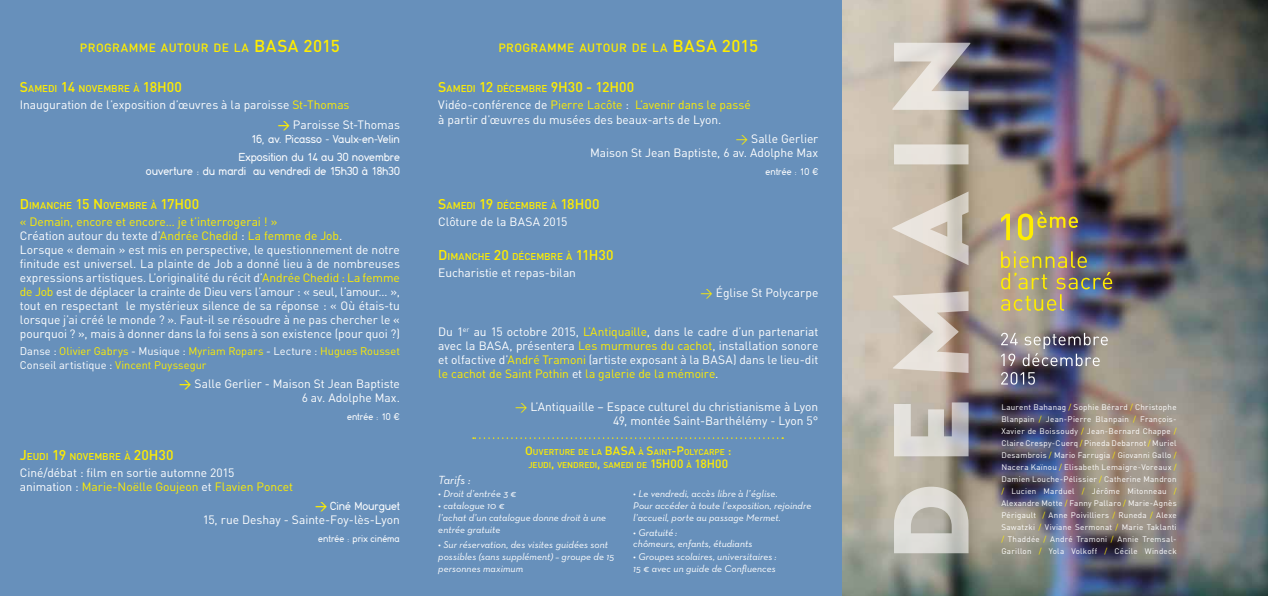
<style>
.page{position:relative;width:1268px;height:596px;background:#fff}
.page>*{position:absolute;margin:0;border:0;box-sizing:border-box;transform-origin:0 0}
.t1{font:500 14px "DIN";letter-spacing:-.005em;color:#ffed00}
.t2{font:12px/14px "DIN";letter-spacing:-.005em;color:#fff}
.t3{font:12px/18px "Din B01";letter-spacing:-.005em;color:#fff;text-align:right}
.t4{font:italic 12px "Neutra Text";letter-spacing:-.005em;color:#fff}
.t5{font:500 11.9px "DIN";letter-spacing:.03em;color:#ffed00}
.t6{font:11px/14px "DIN";color:#ffed00}
.t7{font:italic 10px/12px "Neutra Text";letter-spacing:.005em;color:#fff}
.t8{font:10px "Din B01";color:#fff}
.t9{font:500 9.8px "DIN";letter-spacing:-.005em;color:#ffed00}
.t10{font:500 8.4px/13px "DIN";letter-spacing:-.005em;color:#ffed00;text-align:center}
.t11{font:8px/12px "DIN";letter-spacing:.03em;color:#fff;text-align:justify}
.s1{font-size:17px}
.s2{font-size:14px}
.s3{color:#ffed00}
.s4{font-weight:500;color:#ffed00}
.s5{color:#fff}
.s6{font-family:"DIN";font-weight:500;color:#ffed00}
.s7{font-size:9.8px}
.s8{font-size:12px}
</style>
<div class="page">
<div style="left:0;top:0;width:1267px;height:595px;background:#6790bb"></div>
<img style="left:842px;top:0;width:425px;height:595px">
<svg style="left:1000px;top:372px;width:34px;height:12px"></svg>
<img style="left:1000px;top:332px;width:107px;height:34px">
<img style="left:1000px;top:251px;width:111px;height:59px">
<svg style="left:1000px;top:211px;width:77px;height:29px"></svg>
<svg style="left:891px;top:43px;width:79px;height:510px"></svg>
<svg style="left:473px;top:437px;width:310px;height:1px"></svg>
<p class="t5" style="left:80px;top:40px;width:261px">PROGRAMME AUTOUR DE LA <span class="s1">BASA 2015</span></p>
<p class="t5" style="left:498px;top:40px;width:261px">PROGRAMME AUTOUR DE LA <span class="s1">BASA 2015</span></p>
<p class="t9" style="left:20px;top:83px;width:164px"><span class="s2">S</span>AMEDI <span class="s2">14</span> NOVEMBRE À <span class="s2">18H00</span></p>
<p class="t2" style="left:278px;top:95px;width:124px;line-height:19px;text-indent:-258px">Inauguration de l’exposition d’œuvres à la paroisse <span class="s3">St-Thomas<br></span><span class="s4">&gt;</span> Paroisse St-Thomas</p>
<p class="t3" style="left:238px;top:129px;width:163px">16, av. Picasso - Vaulx-en-Velin<br>Exposition du 14 au 30 novembre</p>
<p class="t3" style="left:146px;top:162px;width:255px">ouverture : du mardi au vendredi de 15h30 à 18h30</p>
<p class="t9" style="left:20px;top:199px;width:181px"><span class="s2">D</span>IMANCHE <span class="s2">15 N</span> OVEMBRE À <span class="s2">17H00</span></p>
<p class="t2" style="left:20px;top:214px;width:381px"><span class="s3">« Demain, encore et encore… je t’interrogerai ! »<br></span>Création autour du texte d’<span class="s3">Andrée Chedid</span> : <span class="s3">La femme de Job</span>.<br>Lorsque « demain » est mis en perspective, le questionnement de notre finitude est universel. La plainte de Job a donné lieu à de nombreuses expressions artistiques. L’originalité du récit d’<span class="s3">Andrée Chedid : La femme de Job</span> est de déplacer la crainte de Dieu vers l’amour : « seul, l’amour… », tout en respectant le mystérieux silence de sa réponse : « Où étais-tu lorsque j’ai créé le monde ? ». Faut-il se résoudre à ne pas chercher le « pourquoi ? », mais à donner dans la foi sens à son existence (pour quoi ?)</p>
<p class="t6" style="left:20px;top:344px;width:381px"><span class="s5">Danse :</span> Olivier Gabrys <span class="s5">- Musique :</span> Myriam Ropars <span class="s5">- Lecture :</span> Hugues Rousset<br><span class="s5">Conseil artistique :</span> Vincent Puyssegur</p>
<p class="t2" style="left:179px;top:376px;width:222px;text-align:right"><span class="s4">&gt;</span> Salle Gerlier - Maison St Jean Baptiste<br>6 av. Adolphe Max.</p>
<p class="t8" style="left:347px;top:411px;width:54px">entrée : 10 €</p>
<p class="t9" style="left:20px;top:450px;width:155px"><span class="s2">J</span>EUDI <span class="s2">19</span> NOVEMBRE À <span class="s2">20H30</span></p>
<p class="t2" style="left:20px;top:465px;width:275px">Ciné/débat : film en sortie automne 2015<br>animation : <span class="s3">Marie-Noëlle Goujeon</span> et <span class="s3">Flavien Poncet</span></p>
<p class="t3" style="left:315px;top:497px;width:86px"><span class="s6">&gt;</span> Ciné Mourguet</p>
<p class="t2" style="left:203px;top:512px;width:199px">15, rue Deshay - Sainte-Foy-lès-Lyon</p>
<p class="t8" style="left:318px;top:533px;width:83px">entrée : prix cinéma</p>
<p class="t1" style="left:438px;top:78px;width:197px">S<span class="s7">AMEDI</span> 12 <span class="s7">DÉCEMBRE</span> 9H30 - 12H00</p>
<p class="t2" style="left:438px;top:98px;width:314px">Vidéo-conférence de <span class="s3">Pierre Lacôte</span> : <span class="s3">L’avenir dans le passé </span>à partir d’œuvres du musées des beaux-arts de Lyon.</p>
<p class="t2" style="left:590px;top:131px;width:229px;text-align:right"><span class="s3">&gt;</span> Salle Gerlier<br>Maison St Jean Baptiste, 6 av. Adolphe Max</p>
<p class="t8" style="left:765px;top:166px;width:54px">entrée : 10 €</p>
<p class="t9" style="left:438px;top:199px;width:163px"><span class="s2">S</span>AMEDI <span class="s2">19</span> DÉCEMBRE À <span class="s2">18H00</span></p>
<p class="t2" style="left:438px;top:214px;width:131px">Clôture de la BASA 2015</p>
<p class="t9" style="left:438px;top:250px;width:177px"><span class="s2">D</span> IMANCH E <span class="s2">20</span> DÉCEMBRE À <span class="s2">11H30</span></p>
<p class="t2" style="left:438px;top:266px;width:139px">Eucharistie et repas-bilan</p>
<p class="t2" style="left:700px;top:285px;width:119px"><span class="s3">&gt;</span> Église St Polycarpe</p>
<p class="t2" style="left:438px;top:324px;width:381px;text-align:justify">Du 1<sup>er</sup> au 15 octobre 2015, <span class="s3">L’Antiquaille</span>, dans le cadre d’un partenariat avec la BASA, présentera <span class="s3">Les murmures du cachot</span>, installation sonore et olfactive d’<span class="s3">André Tramoni</span> (artiste exposant à la BASA) dans le lieu-dit <span class="s3">le cachot de Saint Pothin</span> et <span class="s3">la galerie de la mémoire</span>.</p>
<p class="t2" style="left:515px;top:399px;width:304px;text-align:right"><span class="s3">&gt;</span> L’Antiquaille – Espace culturel du christianisme à Lyon<br>49, montée Saint-Barthélémy - Lyon 5°</p>
<p class="t4" style="left:438px;top:472px;width:34px">Tarifs :</p>
<p class="t10" style="left:525px;top:444px;width:208px"><span class="s8">O</span> UVERTURE DE LA <span class="s8">BASA</span> À <span class="s8">S</span>AINT<span class="s8">-P</span>OLYCARPE <span class="s8">:<br></span>JEUDI<span class="s8">,</span> VENDREDI<span class="s8">,</span> SAMEDI DE <span class="s8">15H00</span> À <span class="s8">18H00</span></p>
<p class="t7" style="left:438px;top:486px;width:80px">• Droit d’entrée 3 €</p>
<p class="t7" style="left:438px;top:498px;width:169px">• catalogue 10 €<br>l’achat d’un catalogue donne droit à une entrée gratuite</p>
<p class="t7" style="left:438px;top:537px;width:177px">• Sur réservation, des visites guidées sont possibles (sans supplément) – groupe de 15 personnes maximum</p>
<p class="t7" style="left:633px;top:486px;width:179px">• Le vendredi, accès libre à l’église.<br>Pour accéder à toute l’exposition, rejoindre l’accueil, porte au passage Mermet.</p>
<p class="t7" style="left:633px;top:526px;width:121px;line-height:11px">• Gratuité :<br>chômeurs, enfants, étudiants</p>
<p class="t7" style="left:633px;top:549px;width:145px">• Groupes scolaires, universitaires :<br>15 € avec un guide de Confluences</p>
<p class="t11" style="left:1001px;top:400px;width:177px">Laurent Bahanag <span class="s3">/</span> Sophie Bérard <span class="s3">/</span> Christophe Blanpain <span class="s3">/</span> Jean-Pierre Blanpain <span class="s3">/</span> François-Xavier de Boissoudy <span class="s3">/</span> Jean-Bernard Chappe <span class="s3">/ </span>Claire Crespy-Cuerq <span class="s3">/</span> Pineda Debarnot <span class="s3">/</span> Muriel Desambrois <span class="s3">/</span> Mario Farrugia <span class="s3">/</span> Giovanni Gallo <span class="s3">/ </span>Nacera Kaïnou <span class="s3">/</span> Elisabeth Lemaigre-Voreaux <span class="s3">/ </span>Damien Louche-Pélissier <span class="s3">/</span> Catherine Mandron <span class="s3">/</span> Lucien Marduel <span class="s3">/</span> Jérôme Mitonneau <span class="s3">/ </span>Alexandre Motte <span class="s3">/</span> Fanny Pallaro <span class="s3">/</span> Marie-Agnès Périgault <span class="s3">/</span> Anne Poivilliers <span class="s3">/</span> Runeda <span class="s3">/</span> Alexe Sawatzki <span class="s3">/</span> Viviane Sermonat <span class="s3">/</span> Marie Taklanti <span class="s3">/</span> Thaddée <span class="s3">/</span> André Tramoni <span class="s3">/</span> Annie Tremsal-Garillon <span class="s3">/</span> Yola Volkoff <span class="s3">/</span> Cécile Windeck</p>
</div>
